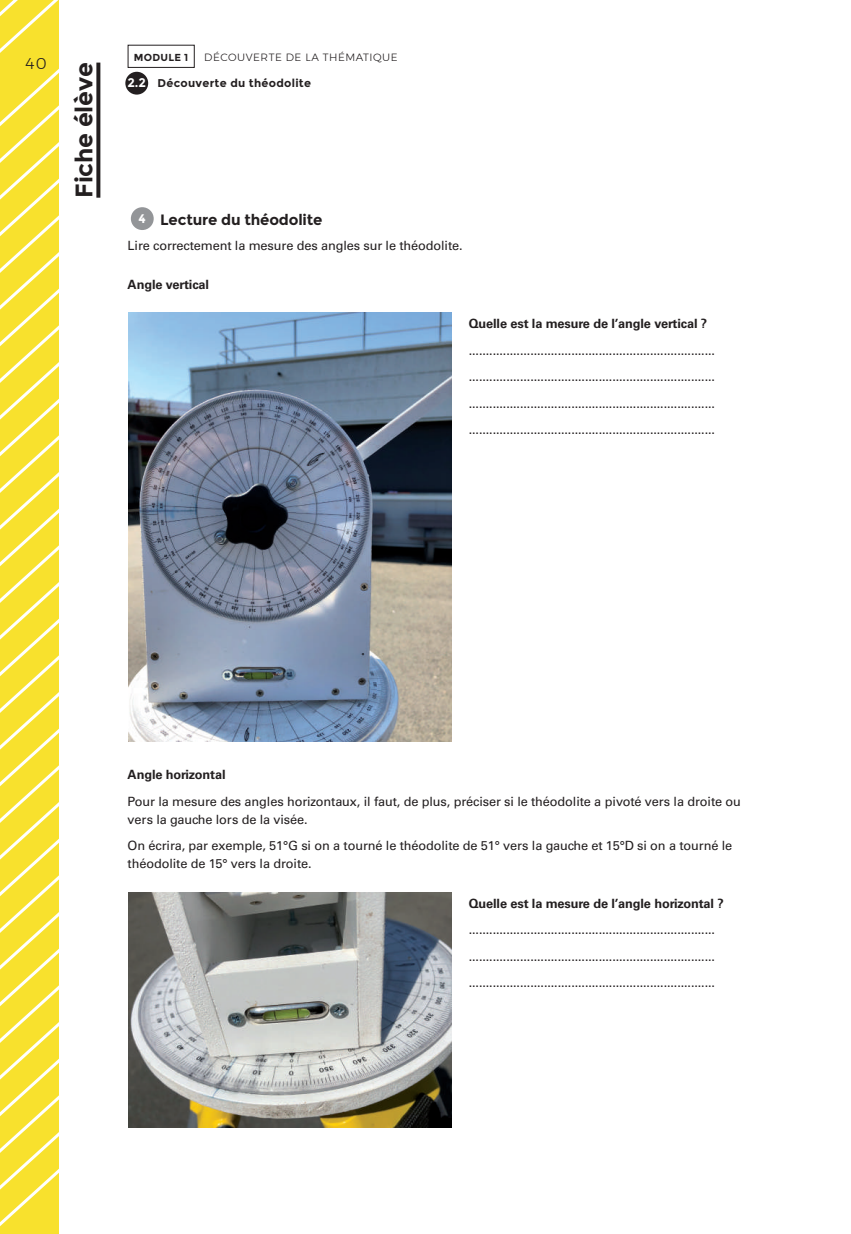
<style>
.page{position:relative;width:851px;height:1234px;background:#fff}
.page>*{position:absolute;margin:0;border:0;box-sizing:border-box;transform-origin:0 0}
.t1{font:700 24px "Montserrat";letter-spacing:-.01em;color:#231f20}
.t2{font:300 15.6px "Montserrat";color:#231f20}
.t3{font:700 15px "Montserrat";letter-spacing:-.01em;color:#231f20}
.t4{font:12.75px/26.5px "Univers LT Std";letter-spacing:-.01em;color:#231f20;text-align:justify}
.t5{font:700 12.75px "Univers LT Std";letter-spacing:-.01em;color:#231f20}
.t6{font:700 11.25px "Montserrat";letter-spacing:.025em;color:#231f20}
.t7{font:300 10.5px "Montserrat";letter-spacing:.05em;color:#231f20}
.t8{font:700 10.2px "Montserrat";color:#231f20}
.s1{font-size:12.45px;color:#fff}
</style>
<div class="page">
<svg style="left:96px;top:63px;width:4px;height:135px"></svg>
<svg style="left:0;top:0;width:59px;height:1233px;background:#f8e443"></svg>
<div style="left:128px;top:45px;width:67px;height:23px;border:1px solid #231f20"></div>
<div style="left:125px;top:72px;width:23px;height:23px;background:#231f20;border-radius:50%"></div>
<div style="left:131px;top:207px;width:23px;height:23px;background:#939598;border-radius:50%"></div>
<img style="left:128px;top:313px;width:323px;height:428px">
<img style="left:128px;top:892px;width:323px;height:235px">
<p class="t2" style="left:25px;top:52px;width:23px">40</p>
<h1 class="t1" style="left:70px;top:198px;width:136px;rotate:-90deg">Fiche élève</h1>
<p class="t8" style="left:134px;top:52px;width:19px">Module</p>
<p class="t8" style="left:184px;top:52px;width:6px">1</p>
<p class="t7" style="left:204px;top:49px;width:18px">DÉCO</p>
<p class="t7" style="left:237px;top:49px;width:24px">UVERTE</p>
<p class="t7" style="left:286px;top:49px;width:60px">DE LA THÉMATI</p>
<p class="t7" style="left:373px;top:49px;width:24px">QUE</p>
<p class="t6" style="left:127px;top:76px;width:185px"><span class="s1">2.2</span> Découverte du théodolite</p>
<p class="t3" style="left:139px;top:211px;width:185px"><sup>4</sup> Lecture du théodolite</p>
<p class="t4" style="left:128px;top:232px;width:336px">Lire correctement la mesure des angles sur le théodolite.</p>
<p class="t5" style="left:128px;top:277px;width:83px">Angle vertical</p>
<p class="t5" style="left:468px;top:316px;width:240px">Quelle est la mesure de l’angle vertical ?</p>
<p class="t4" style="left:468px;top:337px;width:248px">........................................................................ ........................................................................ ........................................................................ ........................................................................</p>
<p class="t5" style="left:128px;top:767px;width:99px">Angle horizontal</p>
<p class="t4" style="left:128px;top:792px;width:614px;line-height:18px">Pour la mesure des angles horizontaux, il faut, de plus, préciser si le théodolite a pivoté vers la droite ou vers la gauche lors de la visée.</p>
<p class="t4" style="left:128px;top:836px;width:606px;line-height:18px">On écrira, par exemple, 51°G si on a tourné le théodolite de 51° vers la gauche et 15°D si on a tourné le théodolite de 15° vers la droite.</p>
<p class="t5" style="left:468px;top:895px;width:256px">Quelle est la mesure de l’angle horizontal ?</p>
<p class="t4" style="left:468px;top:916px;width:248px">........................................................................ ........................................................................ ........................................................................</p>
</div>
